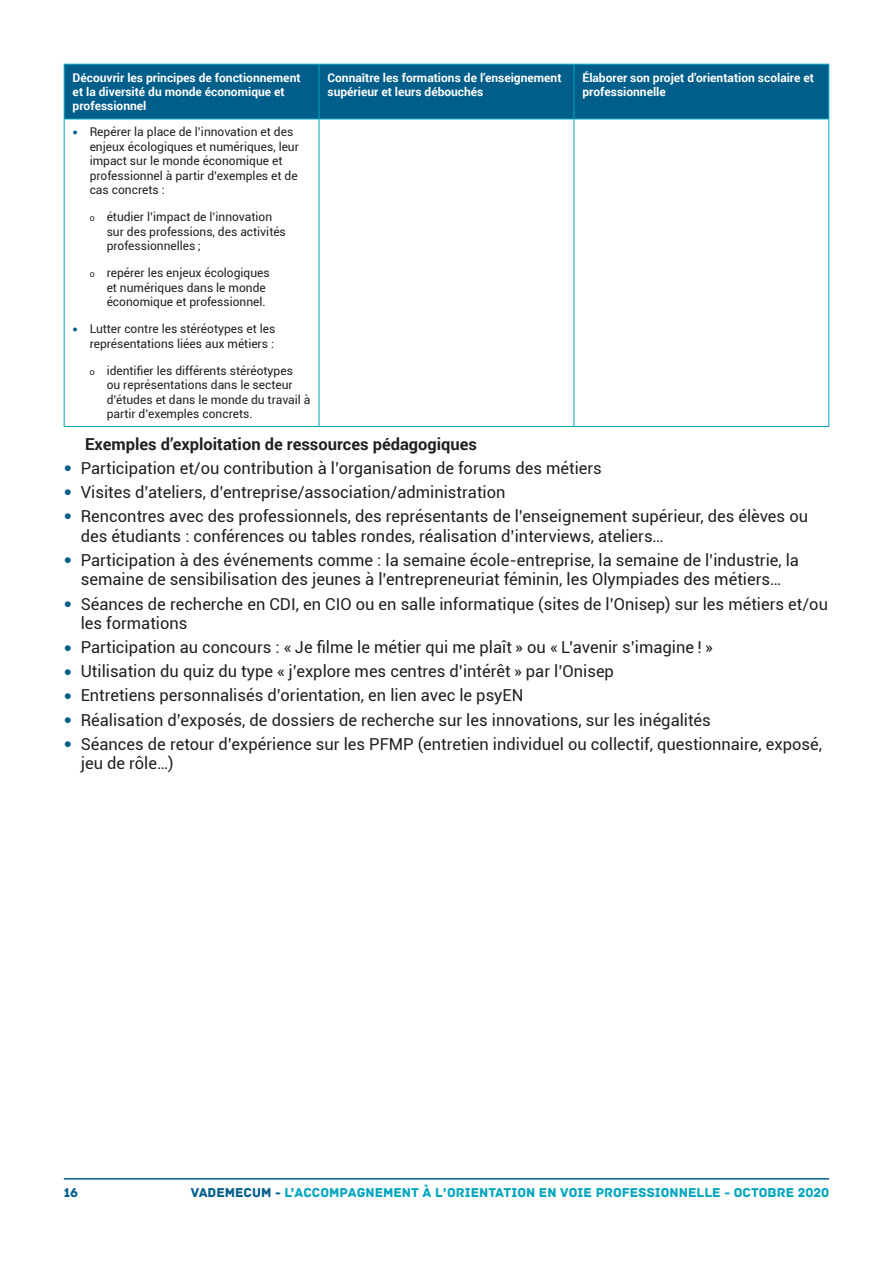
<style>
.page{position:relative;width:893px;height:1263px;background:#fff}
.page>*{position:absolute;margin:0;border:0;box-sizing:border-box;transform-origin:0 0}
.t1{font:16.5px/19.8px "Roboto";color:#231f20}
.Titre_4{font:700 16.5px "Roboto";color:#231f20}
.t2{font:13.5px "Archive";color:#00a6be}
.t3{font:13.5px "Archive";color:#005e8b}
.t4{font:12px/14.4px "Roboto";color:#231f20}
.Entête_tableau{font:700 12px/14.4px "Roboto";color:#fff}
.s1{font-family:"Arial";font-size:9px;color:#005e8b}
.s2{font-family:"Arial";font-size:9px}
.s3{font-family:"Arial";font-size:13.5px;color:#005e8b}
.s4{color:#005e8b}
</style>
<div class="page">
<hr style="left:64px;top:1178px;width:765px;height:1px;background:#005e8b">
<div style="left:65px;top:65px;width:763px;height:54px;background:#005e8b"></div>
<hr style="left:319px;top:65px;width:1px;height:54px;background:#00a6be">
<hr style="left:574px;top:65px;width:1px;height:54px;background:#00a6be">
<hr style="left:319px;top:119px;width:1px;height:307px;background:#00a6be">
<hr style="left:574px;top:119px;width:1px;height:307px;background:#00a6be">
<hr style="left:64px;top:119px;width:1px;height:307px;background:#00a6be">
<hr style="left:828px;top:119px;width:1px;height:307px;background:#00a6be">
<hr style="left:64px;top:426px;width:255px;height:1px;background:#00a6be">
<hr style="left:319px;top:426px;width:255px;height:1px;background:#00a6be">
<hr style="left:574px;top:426px;width:255px;height:1px;background:#00a6be">
<hr style="left:64px;top:64px;width:255px;height:1px;background:#00a6be">
<hr style="left:64px;top:65px;width:1px;height:54px;background:#00a6be">
<hr style="left:319px;top:64px;width:255px;height:1px;background:#00a6be">
<hr style="left:574px;top:64px;width:255px;height:1px;background:#00a6be">
<hr style="left:828px;top:65px;width:1px;height:54px;background:#00a6be">
<hr style="left:64px;top:119px;width:255px;height:1px;background:#00a6be">
<hr style="left:319px;top:119px;width:255px;height:1px;background:#00a6be">
<hr style="left:574px;top:119px;width:255px;height:1px;background:#00a6be">
<p class="Entête_tableau" style="left:73px;top:70px;width:229px">Découvrir les principes de fonctionnement et la diversité du monde économique et professionnel</p>
<p class="Entête_tableau" style="left:328px;top:70px;width:235px">Connaître les formations de l’enseignement supérieur et leurs débouchés</p>
<p class="Entête_tableau" style="left:582px;top:70px;width:233px">Élaborer son projet d’orientation scolaire et professionnelle</p>
<p class="t4" style="left:90px;top:125px;width:211px;text-indent:-17px"><span class="s1">●</span> Repérer la place de l’innovation et des enjeux écologiques et numériques, leur impact sur le monde économique et professionnel à partir d’exemples et de cas concrets :</p>
<p class="t4" style="left:107px;top:209px;width:181px;text-indent:-17px"><span class="s2">o</span> étudier l’impact de l’innovation sur des professions, des activités professionnelles ;</p>
<p class="t4" style="left:107px;top:265px;width:165px;text-indent:-17px"><span class="s2">o</span> repérer les enjeux écologiques et numériques dans le monde économique et professionnel.</p>
<p class="t4" style="left:73px;top:321px;width:204px;text-align:right"><span class="s1">●</span> Lutter contre les stéréotypes et les représentations liées aux métiers :</p>
<p class="t4" style="left:107px;top:363px;width:205px;text-indent:-17px"><span class="s2">o</span> identifier les différents stéréotypes<br>ou représentations dans le secteur d’études et dans le monde du travail à partir d’exemples concrets.</p>
<p class="Titre_4" style="left:85px;top:432px;width:394px">Exemples d’exploitation de ressources pédagogiques</p>
<p class="t1" style="left:64px;top:457px;width:540px"><span class="s3">●</span> Participation et/ou contribution à l’organisation de forums des métiers</p>
<p class="t1" style="left:64px;top:481px;width:443px"><span class="s3">●</span> Visites d’ateliers, d’entreprise/association/administration</p>
<p class="t1" style="left:81px;top:505px;width:729px;text-indent:-17px"><span class="s3">●</span> Rencontres avec des professionnels, des représentants de l’enseignement supérieur, des élèves ou des étudiants : conférences ou tables rondes, réalisation d’interviews, ateliers…</p>
<p class="t1" style="left:64px;top:549px;width:737px;text-align:center"><span class="s3">●</span> Participation à des événements comme : la semaine école-entreprise, la semaine de l’industrie, la semaine de sensibilisation des jeunes à l’entrepreneuriat féminin, les Olympiades des métiers…</p>
<p class="t1" style="left:81px;top:593px;width:749px;text-indent:-17px"><span class="s3">●</span> Séances de recherche en CDI, en CIO ou en salle informatique (sites de l’Onisep) sur les métiers et/ou les formations</p>
<p class="t1" style="left:64px;top:637px;width:651px"><span class="s3">●</span> Participation au concours : « Je filme le métier qui me plaît » ou « L’avenir s’imagine ! »</p>
<p class="t1" style="left:64px;top:661px;width:552px"><span class="s3">●</span> Utilisation du quiz du type « j’explore mes centres d’intérêt » par l’Onisep</p>
<p class="t1" style="left:64px;top:685px;width:461px"><span class="s3">●</span> Entretiens personnalisés d’orientation, en lien avec le psyEN</p>
<p class="t1" style="left:64px;top:709px;width:649px"><span class="s3">●</span> Réalisation d’exposés, de dossiers de recherche sur les innovations, sur les inégalités</p>
<p class="t1" style="left:81px;top:733px;width:743px;text-indent:-17px"><span class="s3">●</span> Séances de retour d’expérience sur les PFMP (entretien individuel ou collectif, questionnaire, exposé, jeu de rôle…)</p>
<p class="t3" style="left:64px;top:1184px;width:16px">16</p>
<p class="t2" style="left:191px;top:1184px;width:640px"><span class="s4">VADEMECUM -</span> L’ACCOMPAGNEMENT À L’ORIENTATION EN VOIE PROFESSIONNELLE - OCTOBRE 2020</p>
</div>
